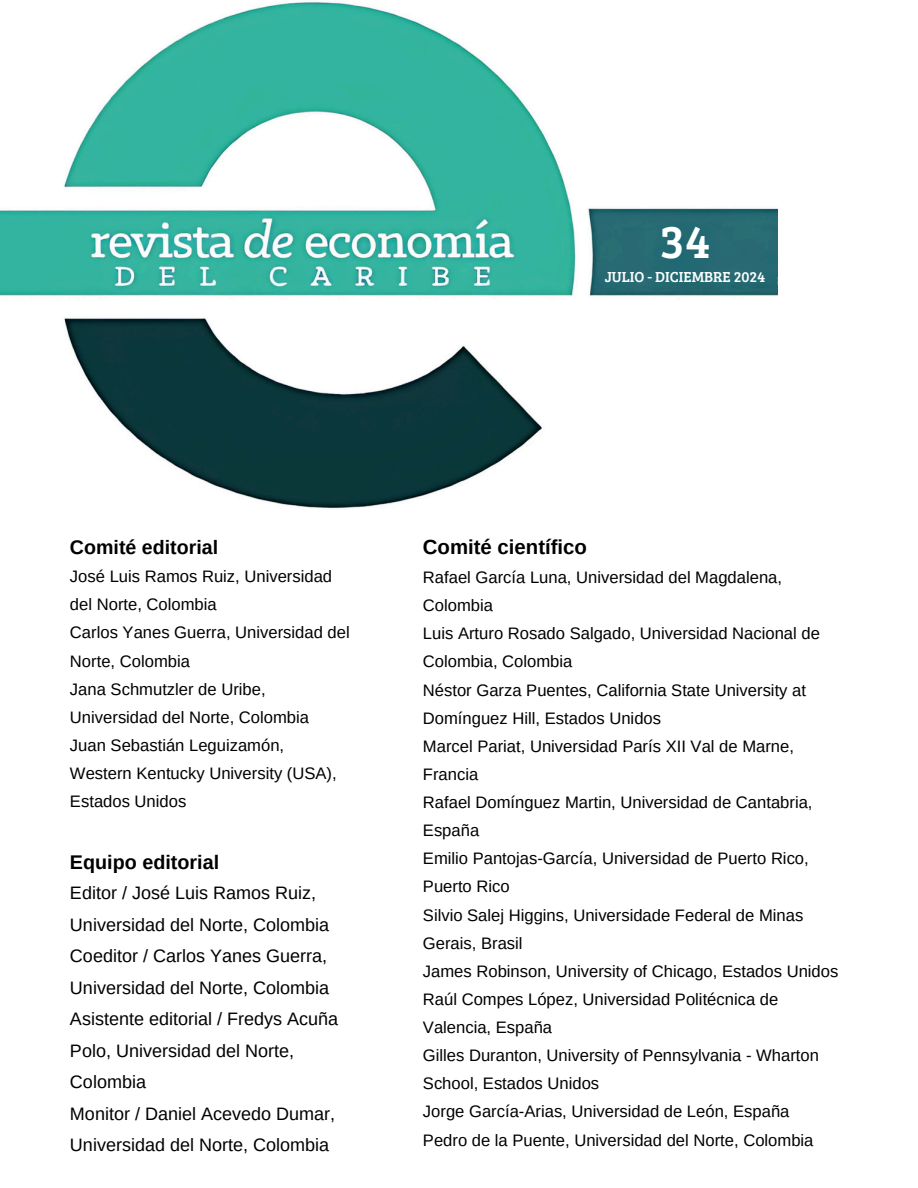
<style>
.page{position:relative;width:918px;height:1188px;background:#fff}
.page>*{position:absolute;margin:0;border:0;box-sizing:border-box;transform-origin:0 0}
.t1{font:47.55px "Bree Serif";color:#feffff}
.t2{font:700 20.4px "Arimo";color:#000}
.t3{font:700 19.8px "Arimo";color:#000}
.t4{font:700 19.65px "Arimo";color:#000}
.t5{font:18px/31.5px "Arimo";color:#000}
.t6{font:16.65px/28.2px "Arimo";color:#000}
.t7{font:15px "Bree Serif";color:#feffff}
</style>
<div class="page">
<img style="left:0;top:1px;width:777px;height:508px">
<p class="t1" style="left:660px;top:206px;width:52px">34</p>
<p class="t7" style="left:605px;top:266px;width:162px">JULIO - DICIEMBRE 2024</p>
<h1 class="t4" style="left:70px;top:536px;width:150px">Comité editorial</h1>
<h1 class="t6" style="left:70px;top:562px;width:281px">José Luis Ramos Ruiz, Universidad del Norte, Colombia<br>Carlos Yanes Guerra, Universidad del<br>Norte, Colombia<br>Jana Schmutzler de Uribe,<br>Universidad del Norte, Colombia<br>Juan Sebastián Leguizamón,<br>Western Kentucky University (USA),<br>Estados Unidos</h1>
<h1 class="t3" style="left:70px;top:851px;width:151px">Equipo editorial</h1>
<h1 class="t5" style="left:70px;top:877px;width:270px">Editor / José Luis Ramos Ruiz,<br>Universidad del Norte, Colombia<br>Coeditor / Carlos Yanes Guerra,<br>Universidad del Norte, Colombia<br>Asistente editorial / Fredys Acuña<br>Polo, Universidad del Norte,<br>Colombia<br>Monitor / Daniel Acevedo Dumar,<br>Universidad del Norte, Colombia</h1>
<p class="t2" style="left:423px;top:535px;width:166px">Comité científico</p>
<p class="t6" style="left:423px;top:563px;width:417px">Rafael García Luna, Universidad del Magdalena, Colombia<br>Luis Arturo Rosado Salgado, Universidad Nacional de Colombia, Colombia<br>Néstor Garza Puentes, California State University at Domínguez Hill, Estados Unidos<br>Marcel Pariat, Universidad París XII Val de Marne, Francia<br>Rafael Domínguez Martin, Universidad de Cantabria, España<br>Emilio Pantojas-García, Universidad de Puerto Rico, Puerto Rico<br>Silvio Salej Higgins, Universidade Federal de Minas Gerais, Brasil<br>James Robinson, University of Chicago, Estados Unidos Raúl Compes López, Universidad Politécnica de Valencia, España<br>Gilles Duranton, University of Pennsylvania - Wharton School, Estados Unidos<br>Jorge García-Arias, Universidad de León, España<br>Pedro de la Puente, Universidad del Norte, Colombia</p>
</div>
